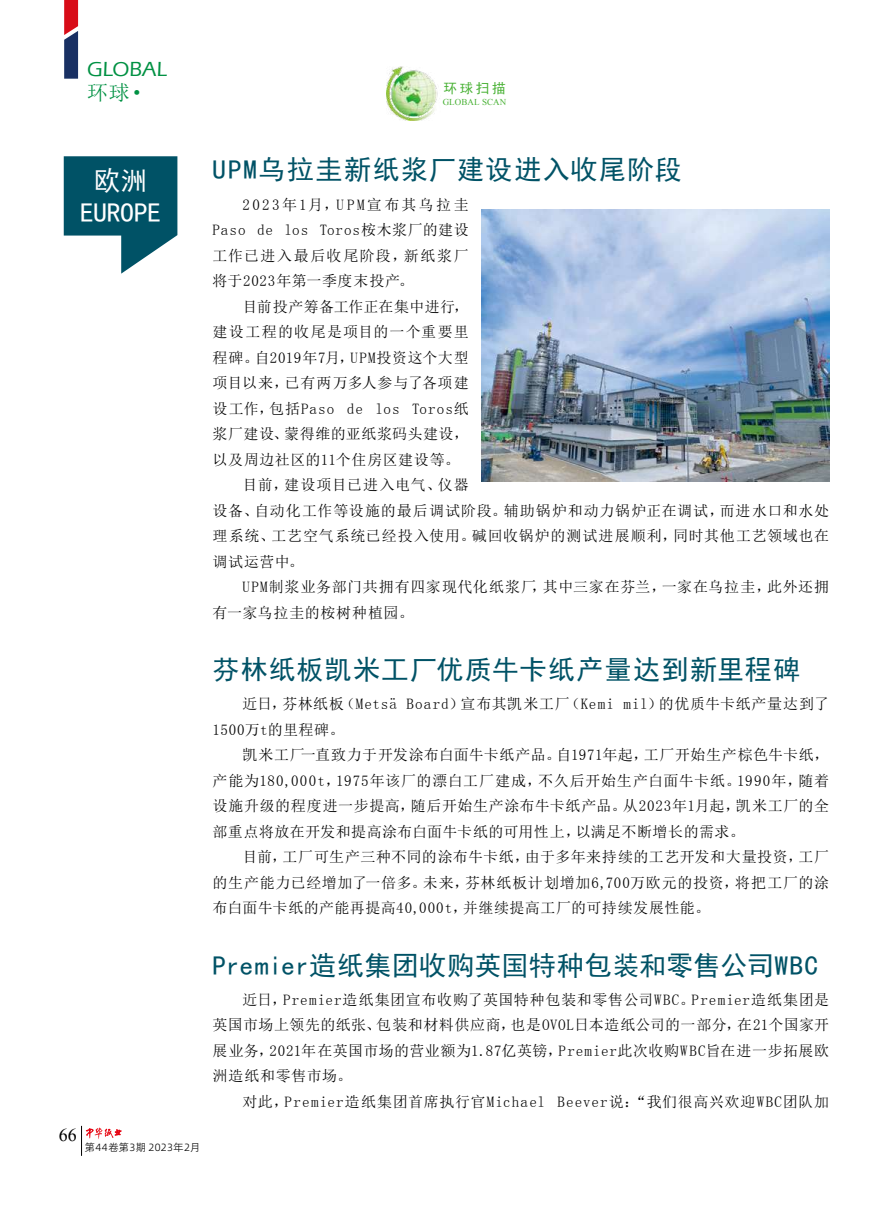
<style>
.page{position:relative;width:893px;height:1212px;background:#fff}
.page>*{position:absolute;margin:0;border:0;box-sizing:border-box;transform-origin:0 0}
.t1{font:27px "Sim Hei";letter-spacing:.015em;color:#005266}
.t2{font:27px "Sim Hei";letter-spacing:.035em;color:#005266}
.t3{font:27px "Sim Hei";letter-spacing:.06em;color:#005266}
.t4{font:27px/32.4px "Sim Hei";color:#fff;text-align:center}
.t5{font:500 21px "Eras ITC";color:#009143}
.t6{font:21px "Sim Sun";color:#009143}
.t7{font:18px "Times New Roman";color:#000}
.t8{font:15px/25.5px "Sim Sun";letter-spacing:.045em;color:#000;text-align:justify}
.t9{font:15px "Sim Sun";letter-spacing:.065em;color:#000}
.t10{font:15px "Sim Sun";letter-spacing:.08em;color:#000}
.t11{font:15px "Sim Sun";letter-spacing:.02em;color:#000}
.t12{font:13.5px "Sim Hei";color:#48b134}
.t13{font:10.5px "Alibaba Pu Hui Ti 2 45 Light";letter-spacing:.025em;color:#000}
.t14{font:9px "Times New Roman";color:#48b134}
</style>
<div class="page">
<svg style="left:64px;top:156px;width:113px;height:118px"></svg>
<img style="left:387px;top:67px;width:51px;height:54px">
<img style="left:481px;top:209px;width:348px;height:273px">
<svg style="left:64px;top:0;width:14px;height:79px"></svg>
<hr style="left:81px;top:1126px;width:1px;height:30px;background:#000">
<svg style="left:96px;top:1127px;width:6px;height:6px"></svg>
<h2 class="t5" style="left:87px;top:58px;width:15px">GLO</h2>
<h2 class="t5" style="left:129px;top:58px;width:38px">BAL</h2>
<h2 class="t6" style="left:87px;top:82px;width:62px">环球·</h2>
<p class="t12" style="left:444px;top:81px;width:63px">环球扫描</p>
<p class="t14" style="left:443px;top:96px;width:14px">GLOB</p>
<p class="t14" style="left:467px;top:96px;width:38px">AL SCAN</p>
<h1 class="t4" style="left:80px;top:164px;width:82px">欧洲<br>EUROPE</h1>
<p class="t7" style="left:59px;top:1123px;width:19px">66</p>
<p class="t13" style="left:85px;top:1139px;width:117px">第44卷第3期 2023年2月</p>
<h1 class="t3" style="left:213px;top:156px;width:471px">UPM乌拉圭新纸浆厂建设进入收尾阶段</h1>
<p class="t8" style="left:213px;top:192px;width:258px;text-indent:30px">2023年1月，UPM宣布其乌拉圭Paso de los Toros桉木浆厂的建设工作已进入最后收尾阶段，新纸浆厂将于2023年第一季度末投产。</p>
<p class="t11" style="left:242px;top:299px;width:228px">目前投产筹备工作正在集中进行，</p>
<p class="t10" style="left:213px;top:324px;width:258px">建设工程的收尾是项目的一个重要里</p>
<p class="t8" style="left:213px;top:345px;width:258px">程碑。自2019年7月，UPM投资这个大型</p>
<p class="t8" style="left:213px;top:370px;width:258px">项目以来，已有两万多人参与了各项建</p>
<p class="t9" style="left:213px;top:401px;width:258px">设工作，包括Paso de los Toros纸</p>
<p class="t8" style="left:213px;top:421px;width:258px">浆厂建设、蒙得维的亚纸浆码头建设，</p>
<p class="t8" style="left:213px;top:447px;width:249px">以及周边社区的11个住房区建设等。</p>
<p class="t8" style="left:242px;top:472px;width:228px">目前，建设项目已进入电气、仪器</p>
<p class="t8" style="left:213px;top:498px;width:618px">设备、自动化工作等设施的最后调试阶段。辅助锅炉和动力锅炉正在调试，而进水口和水处</p>
<p class="t8" style="left:213px;top:523px;width:618px">理系统、工艺空气系统已经投入使用。碱回收锅炉的测试进展顺利，同时其他工艺领域也在</p>
<p class="t8" style="left:213px;top:549px;width:93px">调试运营中。</p>
<p class="t8" style="left:242px;top:574px;width:588px">UPM制浆业务部门共拥有四家现代化纸浆厂，其中三家在芬兰，一家在乌拉圭，此外还拥</p>
<p class="t8" style="left:213px;top:600px;width:203px">有一家乌拉圭的桉树种植园。</p>
<h1 class="t2" style="left:213px;top:656px;width:589px">芬林纸板凯米工厂优质牛卡纸产量达到新里程碑</h1>
<p class="t8" style="left:213px;top:691px;width:618px;text-indent:30px">近日，芬林纸板（Metsä Board）宣布其凯米工厂（Kemi mil）的优质牛卡纸产量达到了<br>1500万t的里程碑。</p>
<p class="t8" style="left:213px;top:742px;width:618px;text-indent:30px">凯米工厂一直致力于开发涂布白面牛卡纸产品。自1971年起，工厂开始生产棕色牛卡纸，产能为180,000t，1975年该厂的漂白工厂建成，不久后开始生产白面牛卡纸。1990年，随着设施升级的程度进一步提高，随后开始生产涂布牛卡纸产品。从2023年1月起，凯米工厂的全部重点将放在开发和提高涂布白面牛卡纸的可用性上，以满足不断增长的需求。</p>
<p class="t8" style="left:213px;top:844px;width:618px;text-indent:30px">目前，工厂可生产三种不同的涂布牛卡纸，由于多年来持续的工艺开发和大量投资，工厂的生产能力已经增加了一倍多。未来，芬林纸板计划增加6,700万欧元的投资，将把工厂的涂布白面牛卡纸的产能再提高40,000t，并继续提高工厂的可持续发展性能。</p>
<h1 class="t1" style="left:213px;top:951px;width:607px">Premier造纸集团收购英国特种包装和零售公司WBC</h1>
<p class="t8" style="left:213px;top:987px;width:618px;text-indent:30px">近日，Premier造纸集团宣布收购了英国特种包装和零售公司WBC。Premier造纸集团是英国市场上领先的纸张、包装和材料供应商，也是OVOL日本造纸公司的一部分，在21个国家开展业务，2021年在英国市场的营业额为1.87亿英镑，Premier此次收购WBC旨在进一步拓展欧洲造纸和零售市场。</p>
<p class="t9" style="left:242px;top:1094px;width:588px">对此，Premier造纸集团首席执行官Michael Beever说：“我们很高兴欢迎WBC团队加</p>
</div>
